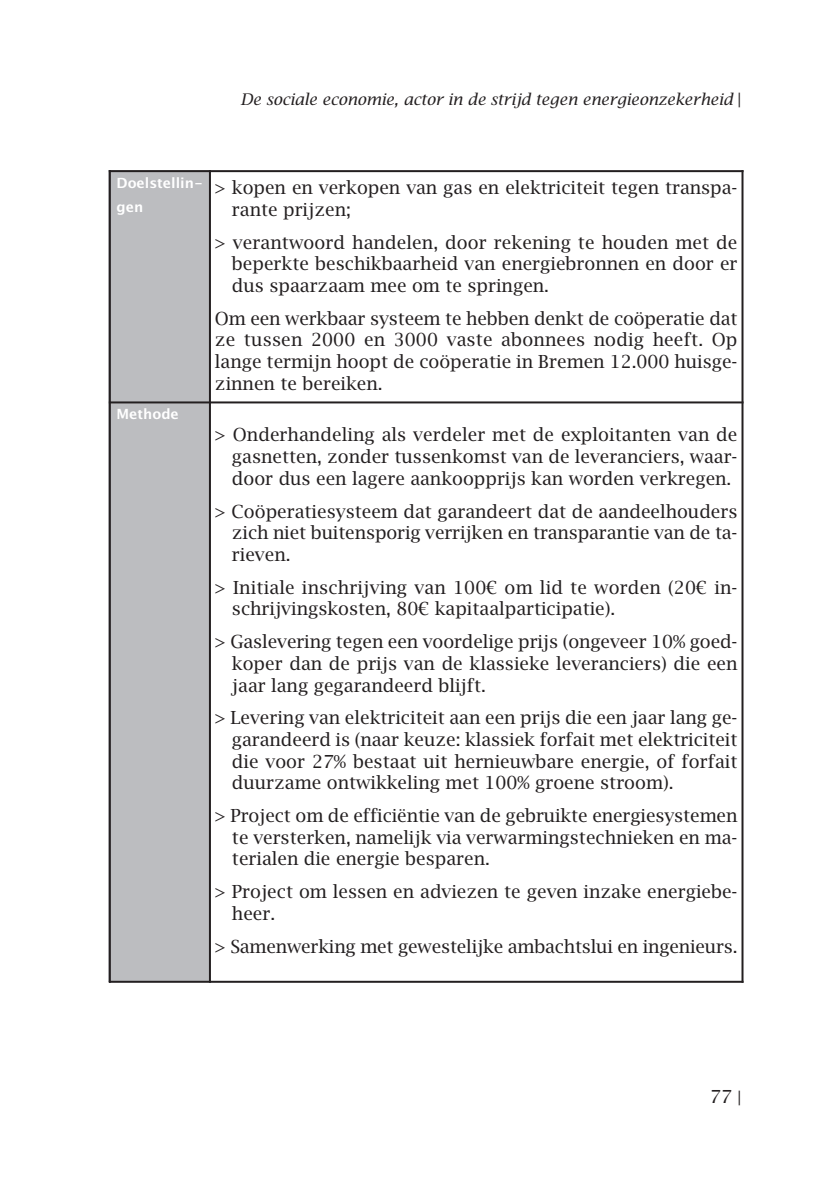
<style>
.page{position:relative;width:840px;height:1191px;background:#fff}
.page>*{position:absolute;margin:0;border:0;box-sizing:border-box;transform-origin:0 0}
.t1{font:18px/21.6px "Lucida Bright";color:#231f20;text-align:justify}
.t2{font:italic 16px "Lucida Bright";color:#231f20}
.t3{font:700 14px/24px "Lucida Grande";color:#fff}
.s1{font-style:normal}
.s2{font-size:16px}
</style>
<div class="page">
<div style="left:109px;top:170px;width:101px;height:232px;background:#bcbdc0"></div>
<div style="left:109px;top:402px;width:101px;height:579px;background:#bcbdc0"></div>
<hr style="left:109px;top:170px;width:2px;height:812px;background:#231f20">
<hr style="left:209px;top:170px;width:2px;height:812px;background:#231f20">
<hr style="left:741px;top:170px;width:2px;height:812px;background:#231f20">
<hr style="left:109px;top:170px;width:634px;height:2px;background:#231f20">
<hr style="left:109px;top:401px;width:634px;height:2px;background:#231f20">
<hr style="left:109px;top:980px;width:634px;height:2px;background:#231f20">
<p class="t2" style="left:240px;top:91px;width:502px">De sociale economie, actor in de strijd tegen energieonzekerheid <span class="s1">|</span></p>
<p class="t3" style="left:116px;top:171px;width:88px">Doelstellin&shy;gen</p>
<p class="t1" style="left:232px;top:177px;width:506px;text-indent:-17px">&gt; kopen en verkopen van gas en elektriciteit tegen transpa&shy;rante prijzen;</p>
<p class="t1" style="left:232px;top:232px;width:506px;text-indent:-17px">&gt; verantwoord handelen, door rekening te houden met de beperkte beschikbaarheid van energiebronnen en door er dus spaarzaam mee om te springen.</p>
<p class="t1" style="left:215px;top:308px;width:523px">Om een werkbaar systeem te hebben denkt de coöperatie dat ze tussen 2000 en 3000 vaste abonnees nodig heeft. Op lange termijn hoopt de coöperatie in Bremen 12.000 huisge&shy;zinnen te bereiken.</p>
<p class="t3" style="left:116px;top:402px;width:64px">Methode</p>
<p class="t1" style="left:232px;top:424px;width:506px;text-indent:-17px">&gt; Onderhandeling als verdeler met de exploitanten van de gasnetten, zonder tussenkomst van de leveranciers, waar&shy;door dus een lagere aankoopprijs kan worden verkregen.</p>
<p class="t1" style="left:232px;top:500px;width:506px;text-indent:-17px">&gt; Coöperatiesysteem dat garandeert dat de aandeelhouders zich niet buitensporig verrijken en transparantie van de ta&shy;rieven.</p>
<p class="t1" style="left:232px;top:577px;width:506px;text-indent:-17px">&gt; Initiale inschrijving van 100€ om lid te worden (20€ in&shy;schrijvingskosten, 80€ kapitaalparticipatie).</p>
<p class="t1" style="left:232px;top:631px;width:506px;text-indent:-17px">&gt; Gaslevering tegen een voordelige prijs (ongeveer 10% goed&shy;koper dan de prijs van de klassieke leveranciers) die een jaar lang gegarandeerd blijft.</p>
<p class="t1" style="left:232px;top:707px;width:506px;text-indent:-17px">&gt; Levering van elektriciteit aan een prijs die een jaar lang ge&shy;garandeerd is (naar keuze: klassiek forfait met elektriciteit die voor 27% bestaat uit hernieuwbare energie, of forfait duurzame ontwikkeling met 100% groene stroom).</p>
<p class="t1" style="left:232px;top:805px;width:506px;text-indent:-17px">&gt; Project om de efficiëntie van de gebruikte energiesystemen te versterken, namelijk via verwarmingstechnieken en ma&shy;terialen die energie besparen.</p>
<p class="t1" style="left:232px;top:881px;width:506px;text-indent:-17px">&gt; Project om lessen en adviezen te geven inzake energiebe&shy;heer.</p>
<p class="t1" style="left:215px;top:936px;width:523px">&gt; Samenwerking met gewestelijke ambachtslui en ingenieurs.</p>
<p class="t1" style="left:709px;top:1085px;width:33px">77 <span class="s2">|</span></p>
</div>
